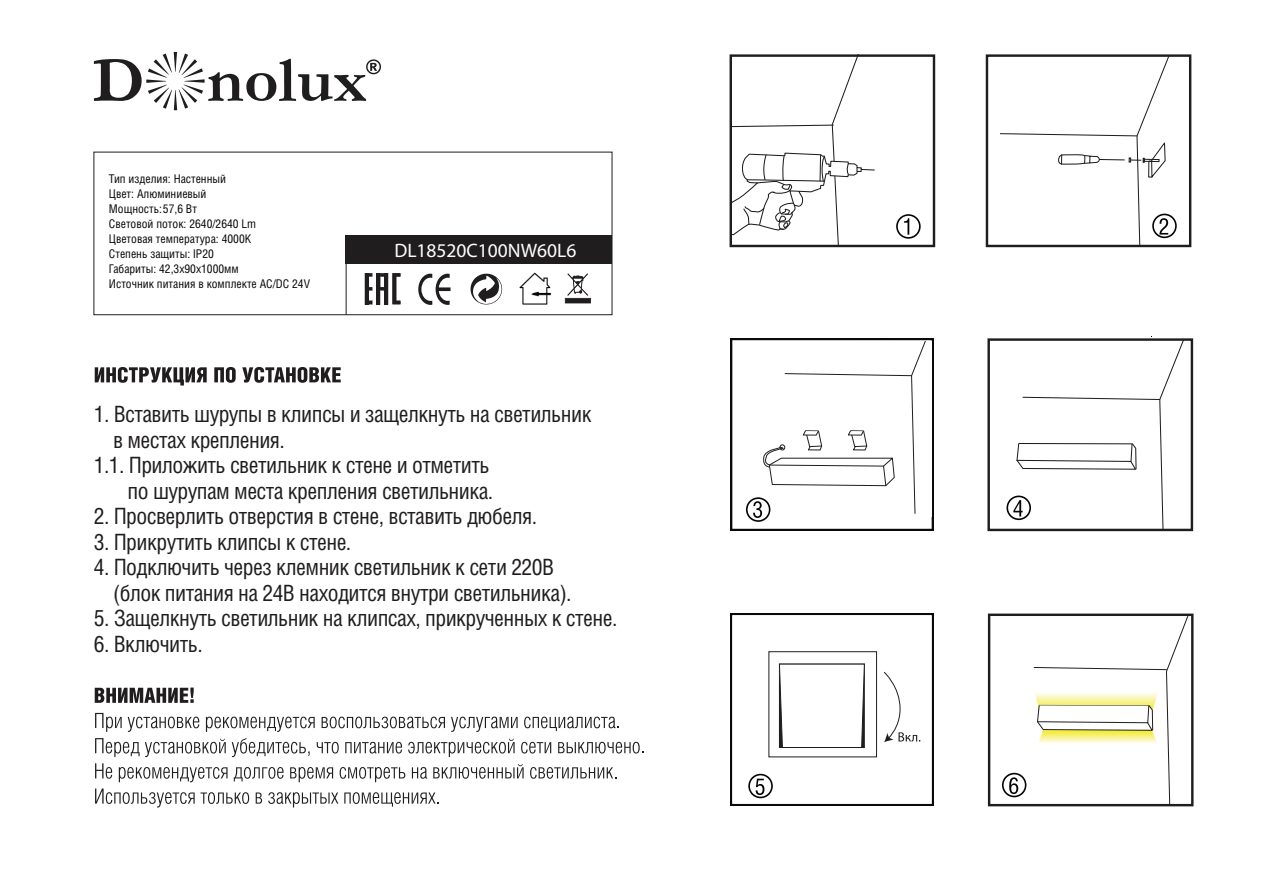
<style>
.page{position:relative;width:1263px;height:893px;background:#fff}
.page>*{position:absolute;margin:0;border:0;box-sizing:border-box;transform-origin:0 0}
.t1{font:22.5px/25.5px "Helios Cond C";letter-spacing:-.025em;color:#201d1e}
.t2{font:19.5px "Myriad Pro";color:#fff}
.t3{font:12px/15px "Helios Cond C";color:#040503}
</style>
<div class="page">
<svg style="left:732px;top:57px;width:143px;height:187px"></svg>
<img style="left:730px;top:614px;width:203px;height:192px">
<div style="left:987px;top:338px;width:206px;height:193px;border:2px solid #201d1e"></div>
<div style="left:1006px;top:496px;width:25px;height:24px;border:2px solid #040503;border-radius:50%"></div>
<svg style="left:95px;top:367px;width:112px;height:18px"></svg>
<svg style="left:214px;top:367px;width:22px;height:16px"></svg>
<svg style="left:242px;top:367px;width:99px;height:16px"></svg>
<svg style="left:95px;top:688px;width:99px;height:15px"></svg>
<svg style="left:95px;top:713px;width:27px;height:19px"></svg>
<svg style="left:128px;top:717px;width:71px;height:15px"></svg>
<svg style="left:206px;top:717px;width:109px;height:15px"></svg>
<svg style="left:322px;top:717px;width:123px;height:11px"></svg>
<svg style="left:451px;top:717px;width:67px;height:15px"></svg>
<svg style="left:524px;top:717px;width:95px;height:14px"></svg>
<svg style="left:95px;top:738px;width:131px;height:19px"></svg>
<svg style="left:232px;top:738px;width:78px;height:19px"></svg>
<svg style="left:317px;top:742px;width:22px;height:11px"></svg>
<svg style="left:345px;top:742px;width:57px;height:11px"></svg>
<svg style="left:408px;top:739px;width:107px;height:18px"></svg>
<svg style="left:521px;top:742px;width:30px;height:11px"></svg>
<svg style="left:558px;top:742px;width:85px;height:11px"></svg>
<svg style="left:95px;top:763px;width:17px;height:16px"></svg>
<svg style="left:119px;top:767px;width:109px;height:15px"></svg>
<svg style="left:234px;top:767px;width:49px;height:14px"></svg>
<svg style="left:290px;top:767px;width:43px;height:15px"></svg>
<svg style="left:340px;top:767px;width:65px;height:15px"></svg>
<svg style="left:412px;top:767px;width:15px;height:12px"></svg>
<svg style="left:433px;top:764px;width:91px;height:15px"></svg>
<svg style="left:530px;top:767px;width:86px;height:12px"></svg>
<svg style="left:95px;top:788px;width:154px;height:19px"></svg>
<svg style="left:256px;top:792px;width:6px;height:12px"></svg>
<svg style="left:268px;top:792px;width:70px;height:15px"></svg>
<svg style="left:344px;top:792px;width:95px;height:15px"></svg>
<div style="left:346px;top:236px;width:266px;height:28px;background:#201d1e"></div>
<hr style="left:346px;top:243px;width:1px;height:72px;background:#201d1e">
<div style="left:94px;top:152px;width:518px;height:163px;border:1px solid #201d1e"></div>
<svg style="left:94px;top:52px;width:287px;height:58px"></svg>
<svg style="left:365px;top:273px;width:35px;height:31px"></svg>
<svg style="left:418px;top:274px;width:32px;height:31px"></svg>
<svg style="left:470px;top:273px;width:33px;height:32px"></svg>
<img style="left:519px;top:272px;width:33px;height:33px">
<svg style="left:565px;top:273px;width:26px;height:30px"></svg>
<div style="left:986px;top:54px;width:205px;height:193px;border:2px solid #201d1e"></div>
<div style="left:729px;top:54px;width:206px;height:193px;border:2px solid #201d1e"></div>
<div style="left:1152px;top:214px;width:25px;height:24px;border:2px solid #040503;border-radius:50%"></div>
<svg style="left:904px;top:218px;width:5px;height:17px"></svg>
<div style="left:896px;top:214px;width:25px;height:25px;border:2px solid #040503;border-radius:50%"></div>
<img style="left:731px;top:339px;width:203px;height:192px">
<svg style="left:756px;top:779px;width:8px;height:16px"></svg>
<div style="left:748px;top:774px;width:25px;height:24px;border:2px solid #040503;border-radius:50%"></div>
<svg style="left:1009px;top:777px;width:9px;height:17px"></svg>
<div style="left:1002px;top:773px;width:24px;height:24px;border:2px solid #040503;border-radius:50%"></div>
<div style="left:988px;top:614px;width:205px;height:192px;border:2px solid #201d1e"></div>
<svg style="left:1013px;top:340px;width:178px;height:189px"></svg>
<svg style="left:1000px;top:57px;width:172px;height:189px"></svg>
<svg style="left:753px;top:341px;width:179px;height:177px"></svg>
<div style="left:746px;top:497px;width:24px;height:25px;border:2px solid #040503;border-radius:50%"></div>
<div style="left:769px;top:652px;width:107px;height:105px;background:#fff"></div>
<div style="left:768px;top:651px;width:109px;height:106px;border:1px solid #201d1e"></div>
<svg style="left:778px;top:663px;width:87px;height:85px"></svg>
<svg style="left:883px;top:671px;width:37px;height:71px"></svg>
<svg style="left:1033px;top:616px;width:158px;height:189px"></svg>
<p class="t3" style="left:109px;top:171px;width:203px">Тип изделия: Настенный<br>Цвет: Алюминиевый<br>Мощность: 57,6 Вт<br>Световой поток: 2640/2640 Lm<br>Цветовая температура: 4000К<br>Степень защиты: IP20<br>Габариты: 42,3х90х1000мм<br>Источник питания в комплекте AC/DC 24V</p>
<p class="t2" style="left:394px;top:238px;width:184px">DL18520C100NW60L6</p>
<p class="t1" style="left:94px;top:401px;width:499px">1. Вставить шурупы в клипсы и защелкнуть на светильник</p>
<p class="t1" style="left:113px;top:427px;width:173px">в местах крепления.</p>
<p class="t1" style="left:94px;top:452px;width:397px">1.1. Приложить светильник к стене и отметить</p>
<p class="t1" style="left:128px;top:478px;width:367px">по шурупам места крепления светильника.</p>
<p class="t1" style="left:94px;top:503px;width:445px">2. Просверлить отверстия в стене, вставить дюбеля.</p>
<p class="t1" style="left:94px;top:529px;width:259px">3. Прикрутить клипсы к стене.</p>
<p class="t1" style="left:113px;top:554px;width:460px;text-indent:-19px">4. Подключить через клемник светильник к сети 220В (блок питания на 24В находится внутри светильника).</p>
<p class="t1" style="left:94px;top:605px;width:525px">5. Защелкнуть светильник на клипсах, прикрученных к стене.</p>
<p class="t1" style="left:94px;top:631px;width:110px">6. Включить.</p>
</div>
